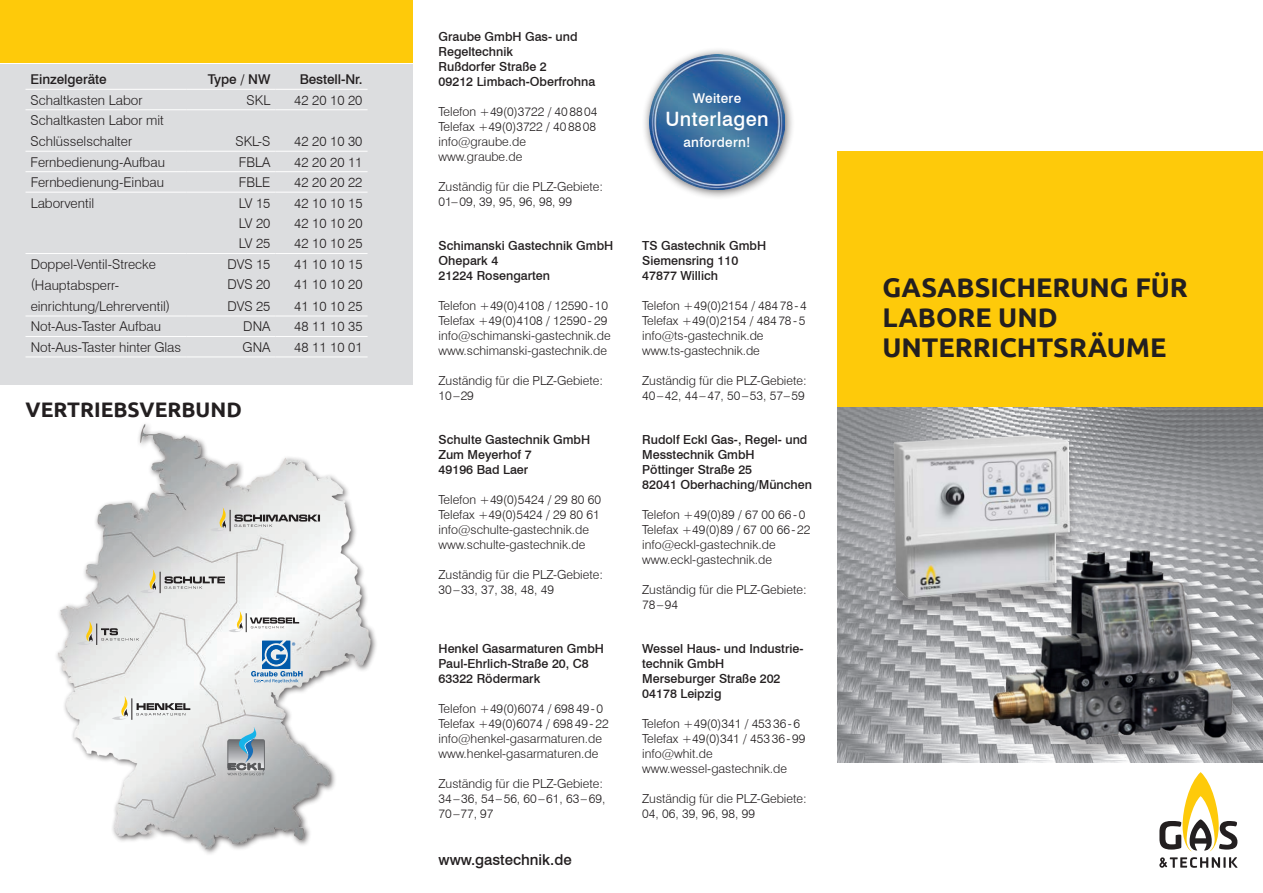
<style>
.page{position:relative;width:1263px;height:893px;background:#fff}
.page>*{position:absolute;margin:0;border:0;box-sizing:border-box;transform-origin:0 0}
.t1{font:700 27px/30px "Ubuntu";color:#231f20}
.t2{font:700 21px "Ubuntu";color:#231f20}
.t3{font:500 19.8px "Swiss 721 BT";letter-spacing:.02em;color:#fff}
.t4{font:500 15px "Swiss 721 BT";color:#231f20}
.t5{font:300 13.5px/21px "Swiss 721 BT";color:#231f20}
.t6{font:500 13.5px "Swiss 721 BT";letter-spacing:-.005em;color:#231f20}
.t7{font:500 13.5px "Swiss 721 BT";letter-spacing:.02em;color:#fff}
.t8{font:300 12.45px/15px "Swiss 721 BT";color:#231f20}
.t9{font:500 12.45px "Swiss 721 BT";color:#231f20}
</style>
<div class="page">
<img style="left:838px;top:406px;width:425px;height:356px">
<div style="left:0;top:64px;width:412px;height:320px;background:#dcdddf"></div>
<div style="left:838px;top:151px;width:425px;height:255px;background:#feca0a"></div>
<div style="left:0;top:0;width:412px;height:63px;background:#feca0a"></div>
<img style="left:973px;top:530px;width:275px;height:233px">
<svg style="left:1159px;top:772px;width:78px;height:79px"></svg>
<svg style="left:1159px;top:857px;width:78px;height:11px"></svg>
<div style="left:887px;top:442px;width:192px;height:179px;background:#231f20;opacity:.3"></div>
<img style="left:894px;top:435px;width:176px;height:163px">
<hr style="left:26px;top:109px;width:160px;height:1px;background:#fff">
<hr style="left:186px;top:109px;width:89px;height:1px;background:#fff">
<hr style="left:275px;top:109px;width:93px;height:1px;background:#fff">
<hr style="left:26px;top:151px;width:160px;height:1px;background:#fff">
<hr style="left:186px;top:151px;width:89px;height:1px;background:#fff">
<hr style="left:275px;top:151px;width:93px;height:1px;background:#fff">
<hr style="left:26px;top:171px;width:160px;height:1px;background:#fff">
<hr style="left:186px;top:171px;width:89px;height:1px;background:#fff">
<hr style="left:275px;top:171px;width:93px;height:1px;background:#fff">
<hr style="left:26px;top:89px;width:160px;height:1px;background:#fff">
<hr style="left:186px;top:89px;width:89px;height:1px;background:#fff">
<hr style="left:275px;top:89px;width:93px;height:1px;background:#fff">
<hr style="left:26px;top:192px;width:160px;height:1px;background:#fff">
<hr style="left:186px;top:192px;width:89px;height:1px;background:#fff">
<hr style="left:275px;top:192px;width:93px;height:1px;background:#fff">
<hr style="left:26px;top:253px;width:160px;height:1px;background:#fff">
<hr style="left:186px;top:253px;width:89px;height:1px;background:#fff">
<hr style="left:275px;top:253px;width:93px;height:1px;background:#fff">
<div style="left:642px;top:47px;width:153px;height:153px;background:#231f20;opacity:.7"></div>
<img style="left:649px;top:55px;width:136px;height:135px">
<img style="left:0;top:264px;width:413px;height:590px">
<svg style="left:112px;top:696px;width:78px;height:24px"></svg>
<svg style="left:210px;top:507px;width:110px;height:25px;background:#c7c7c3"></svg>
<svg style="left:140px;top:569px;width:85px;height:24px;background:#c8c7c2"></svg>
<svg style="left:77px;top:621px;width:62px;height:24px"></svg>
<svg style="left:229px;top:611px;width:70px;height:21px"></svg>
<svg style="left:251px;top:641px;width:52px;height:42px;background:#9bbad4"></svg>
<svg style="left:228px;top:727px;width:37px;height:48px;background:#97aab3"></svg>
<p class="t6" style="left:31px;top:71px;width:77px">Einzelgeräte</p>
<p class="t6" style="left:208px;top:71px;width:64px">Type / NW</p>
<p class="t6" style="left:300px;top:71px;width:64px">Bestell-Nr.</p>
<p class="t5" style="left:31px;top:89px;width:113px">Schaltkasten Labor</p>
<p class="t5" style="left:247px;top:89px;width:25px">SKL</p>
<p class="t5" style="left:294px;top:89px;width:70px">42 20 10 20</p>
<p class="t5" style="left:31px;top:110px;width:135px">Schaltkasten Labor mit<br>Schlüsselschalter</p>
<p class="t5" style="left:235px;top:131px;width:36px">SKL-S</p>
<p class="t5" style="left:294px;top:131px;width:70px">42 20 10 30</p>
<p class="t5" style="left:31px;top:151px;width:136px">Fernbedienung-Aufbau</p>
<p class="t5" style="left:239px;top:151px;width:33px">FBLA</p>
<p class="t5" style="left:294px;top:151px;width:70px">42 20 20 11</p>
<p class="t5" style="left:31px;top:172px;width:135px">Fernbedienung-Einbau</p>
<p class="t5" style="left:239px;top:172px;width:33px">FBLE</p>
<p class="t5" style="left:294px;top:172px;width:70px">42 20 20 22</p>
<p class="t5" style="left:31px;top:192px;width:65px">Laborventil</p>
<p class="t5" style="left:239px;top:192px;width:33px">LV 15</p>
<p class="t5" style="left:294px;top:192px;width:70px">42 10 10 15</p>
<p class="t5" style="left:239px;top:213px;width:33px">LV 20</p>
<p class="t5" style="left:294px;top:213px;width:70px">42 10 10 20</p>
<p class="t5" style="left:239px;top:233px;width:33px">LV 25</p>
<p class="t5" style="left:294px;top:233px;width:70px">42 10 10 25</p>
<p class="t5" style="left:31px;top:254px;width:127px">Doppel-Ventil-Strecke</p>
<p class="t5" style="left:31px;top:275px;width:90px">(Hauptabsperr-</p>
<p class="t5" style="left:31px;top:296px;width:141px">einrichtung/Lehrerventil)</p>
<p class="t5" style="left:227px;top:254px;width:45px">DVS 15</p>
<p class="t5" style="left:294px;top:254px;width:70px">41 10 10 15</p>
<p class="t5" style="left:227px;top:274px;width:45px">DVS 20</p>
<p class="t5" style="left:294px;top:274px;width:70px">41 10 10 20</p>
<p class="t5" style="left:227px;top:296px;width:45px">DVS 25</p>
<p class="t5" style="left:294px;top:296px;width:70px">41 10 10 25</p>
<p class="t5" style="left:31px;top:316px;width:132px">Not-Aus-Taster Aufbau</p>
<p class="t5" style="left:243px;top:316px;width:29px">DNA</p>
<p class="t5" style="left:294px;top:316px;width:70px">48 11 10 35</p>
<p class="t5" style="left:31px;top:336px;width:152px">Not-Aus-Taster hinter Glas</p>
<p class="t5" style="left:243px;top:336px;width:29px">GNA</p>
<p class="t5" style="left:294px;top:336px;width:70px">48 11 10 01</p>
<p class="t2" style="left:26px;top:397px;width:218px">VERTRIEBSVERBUND</p>
<p class="t9" style="left:438px;top:29px;width:141px">Graube GmbH Gas- und</p>
<p class="t9" style="left:438px;top:44px;width:76px">Regeltechnik</p>
<p class="t9" style="left:438px;top:59px;width:110px">Rußdorfer Straße 2</p>
<p class="t9" style="left:438px;top:74px;width:158px">09212 Limbach-Oberfrohna</p>
<p class="t8" style="left:438px;top:104px;width:161px">Telefon +49(0)3722 / 408804</p>
<p class="t8" style="left:438px;top:119px;width:159px">Telefax +49(0)3722 / 408808</p>
<p class="t8" style="left:438px;top:134px;width:89px">info@graube.de</p>
<p class="t8" style="left:438px;top:149px;width:85px">www.graube.de</p>
<p class="t8" style="left:438px;top:179px;width:166px">Zuständig für die PLZ-Gebiete:</p>
<p class="t8" style="left:438px;top:194px;width:135px">01–09, 39, 95, 96, 98, 99</p>
<p class="t9" style="left:438px;top:238px;width:176px">Schimanski Gastechnik GmbH</p>
<p class="t9" style="left:438px;top:253px;width:61px">Ohepark 4</p>
<p class="t9" style="left:438px;top:268px;width:113px">21224 Rosengarten</p>
<p class="t8" style="left:438px;top:298px;width:171px">Telefon +49(0)4108 / 12590-10</p>
<p class="t8" style="left:438px;top:313px;width:170px">Telefax +49(0)4108 / 12590- 29</p>
<p class="t8" style="left:438px;top:328px;width:174px">info@schimanski-gastechnik.de</p>
<p class="t8" style="left:438px;top:343px;width:170px">www.schimanski-gastechnik.de</p>
<p class="t8" style="left:438px;top:373px;width:166px">Zuständig für die PLZ-Gebiete:</p>
<p class="t8" style="left:438px;top:388px;width:37px">10–29</p>
<p class="t9" style="left:438px;top:432px;width:153px">Schulte Gastechnik GmbH</p>
<p class="t9" style="left:438px;top:447px;width:95px">Zum Meyerhof 7</p>
<p class="t9" style="left:438px;top:462px;width:91px">49196 Bad Laer</p>
<p class="t8" style="left:438px;top:492px;width:164px">Telefon +49(0)5424 / 29 80 60</p>
<p class="t8" style="left:438px;top:507px;width:163px">Telefax +49(0)5424 / 29 80 61</p>
<p class="t8" style="left:438px;top:522px;width:152px">info@schulte-gastechnik.de</p>
<p class="t8" style="left:438px;top:537px;width:148px">www.schulte-gastechnik.de</p>
<p class="t8" style="left:438px;top:567px;width:166px">Zuständig für die PLZ-Gebiete:<br>30–33, 37, 38, 48, 49</p>
<p class="t9" style="left:438px;top:641px;width:167px">Henkel Gasarmaturen GmbH</p>
<p class="t9" style="left:438px;top:656px;width:152px">Paul-Ehrlich-Straße 20, C8</p>
<p class="t9" style="left:438px;top:671px;width:103px">63322 Rödermark</p>
<p class="t8" style="left:438px;top:701px;width:166px">Telefon +49(0)6074 / 69849-0</p>
<p class="t8" style="left:438px;top:716px;width:172px">Telefax +49(0)6074 / 69849- 22</p>
<p class="t8" style="left:438px;top:731px;width:165px">info@henkel-gasarmaturen.de</p>
<p class="t8" style="left:438px;top:746px;width:161px">www.henkel-gasarmaturen.de</p>
<p class="t8" style="left:438px;top:776px;width:166px">Zuständig für die PLZ-Gebiete:</p>
<p class="t8" style="left:438px;top:791px;width:168px">34–36, 54–56, 60–61, 63–69,</p>
<p class="t8" style="left:438px;top:806px;width:57px">70–77, 97</p>
<p class="t4" style="left:438px;top:850px;width:135px">www.gastechnik.de</p>
<p class="t7" style="left:693px;top:90px;width:50px">Weitere</p>
<p class="t3" style="left:665px;top:107px;width:105px">Unterlagen</p>
<p class="t7" style="left:683px;top:134px;width:69px">anfordern!</p>
<p class="t9" style="left:642px;top:238px;width:125px">TS Gastechnik GmbH</p>
<p class="t9" style="left:642px;top:253px;width:98px">Siemensring 110</p>
<p class="t9" style="left:642px;top:268px;width:77px">47877 Willich</p>
<p class="t8" style="left:642px;top:298px;width:166px">Telefon +49(0)2154 / 48478-4</p>
<p class="t8" style="left:642px;top:313px;width:165px">Telefax +49(0)2154 / 48478-5</p>
<p class="t8" style="left:642px;top:328px;width:123px">info@ts-gastechnik.de</p>
<p class="t8" style="left:642px;top:343px;width:119px">www.ts-gastechnik.de</p>
<p class="t8" style="left:642px;top:373px;width:166px">Zuständig für die PLZ-Gebiete:</p>
<p class="t8" style="left:642px;top:388px;width:164px">40–42, 44–47, 50–53, 57–59</p>
<p class="t9" style="left:642px;top:432px;width:167px">Rudolf Eckl Gas-, Regel- und</p>
<p class="t9" style="left:642px;top:447px;width:114px">Messtechnik GmbH</p>
<p class="t9" style="left:642px;top:462px;width:112px">Pöttinger Straße 25</p>
<p class="t9" style="left:642px;top:477px;width:171px">82041 Oberhaching/München</p>
<p class="t8" style="left:642px;top:507px;width:165px">Telefon +49(0)89 / 67 00 66-0</p>
<p class="t8" style="left:642px;top:522px;width:170px">Telefax +49(0)89 / 67 00 66-22</p>
<p class="t8" style="left:642px;top:537px;width:135px">info@eckl-gastechnik.de</p>
<p class="t8" style="left:642px;top:552px;width:131px">www.eckl-gastechnik.de</p>
<p class="t8" style="left:642px;top:582px;width:166px">Zuständig für die PLZ-Gebiete:<br>78–94</p>
<p class="t9" style="left:642px;top:641px;width:163px">Wessel Haus- und Industrie-</p>
<p class="t9" style="left:642px;top:656px;width:84px">technik GmbH</p>
<p class="t9" style="left:642px;top:671px;width:140px">Merseburger Straße 202</p>
<p class="t9" style="left:642px;top:686px;width:81px">04178 Leipzig</p>
<p class="t8" style="left:642px;top:716px;width:160px">Telefon +49(0)341 / 45336-6</p>
<p class="t8" style="left:642px;top:731px;width:165px">Telefax +49(0)341 / 45336-99</p>
<p class="t8" style="left:642px;top:746px;width:72px">info@whit.de</p>
<p class="t8" style="left:642px;top:761px;width:146px">www.wessel-gastechnik.de</p>
<p class="t8" style="left:642px;top:791px;width:166px">Zuständig für die PLZ-Gebiete:</p>
<p class="t8" style="left:642px;top:806px;width:114px">04, 06, 39, 96, 98, 99</p>
<p class="t1" style="left:882px;top:272px;width:307px">GASABSICHERUNG FÜR<br>LABORE UND</p>
<p class="t1" style="left:882px;top:332px;width:286px">UNTERRICHTSRÄUME</p>
</div>
